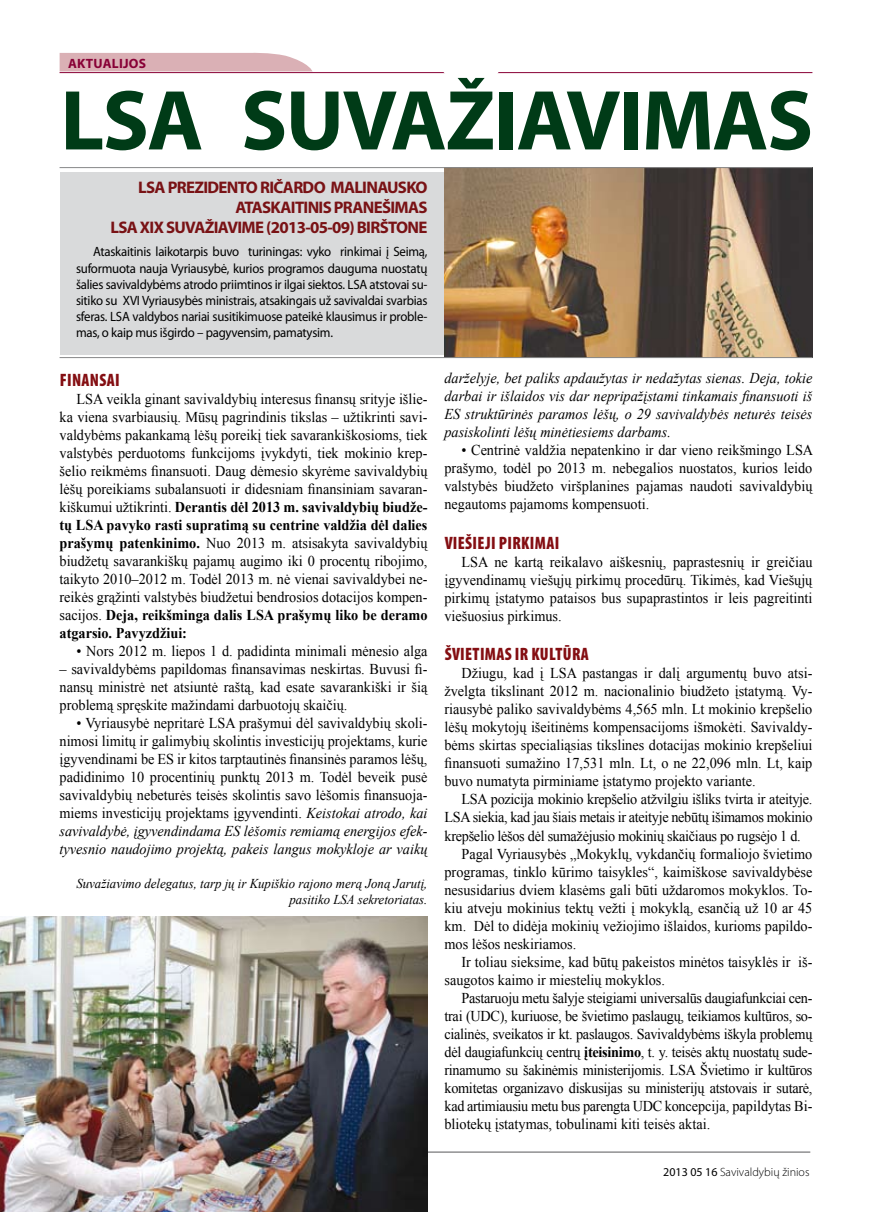
<style>
.page{position:relative;width:872px;height:1212px;background:#fff}
.page>*{position:absolute;margin:0;border:0;box-sizing:border-box;transform-origin:0 0}
.t1{font:700 85.8px "Myriad Pro";letter-spacing:-.02em;color:#003b17}
.t2{font:900 condensed 18px "Myriad Pro";letter-spacing:.02em;color:#840e12;scale:.95 1}
.t3{font:700 16.8px/20.2px "Myriad Pro";letter-spacing:-.04em;color:#791215}
.t4{font:15px/18px "Times New Roman";color:#000;text-align:justify;scale:.95 1}
.t5{font:15px "Times New Roman";letter-spacing:-.02em;color:#000;scale:.95 1}
.t6{font:italic 15px/18px "Times New Roman";color:#000;text-align:justify;scale:.95 1}
.t7{font:13.5px/16.2px "Myriad Pro";letter-spacing:-.02em;color:#000;text-align:justify;scale:.95 1}
.t8{font:italic 13.5px/16.2px "Times New Roman";color:#000;text-align:right;scale:.95 1}
.t9{font:700 13.5px "Myriad Pro";letter-spacing:.02em;color:#880036}
.t10{font:300 12px "Myriad Pro";color:#000}
.s1{font-weight:700}
.s2{font-style:italic}
.s3{font-weight:400}
</style>
<div class="page">
<hr style="left:57px;top:1152px;width:753px;height:1px;background:#58585a">
<div style="left:60px;top:172px;width:463px;height:182px;background:#d9dadb"></div>
<img style="left:444px;top:168px;width:368px;height:189px">
<svg style="left:59px;top:52px;width:754px;height:116px"></svg>
<hr style="left:60px;top:357px;width:752px;height:1px;background:#878889">
<hr style="left:60px;top:167px;width:752px;height:1px;background:#878889">
<img style="left:0;top:916px;width:427px;height:296px">
<svg style="left:60px;top:1168px;width:8px;height:10px"></svg>
<p class="t9" style="left:68px;top:55px;width:79px">AKTUALIJOS</p>
<h1 class="t1" style="left:60px;top:65px;width:47px">LSA</h1>
<h1 class="t1" style="left:241px;top:65px;width:574px">SUVAŽIAVIMAS</h1>
<p class="t3" style="left:235px;top:176px;width:153px;text-indent:-97px">LSA PREZIDENTO RIČARDO MALI NAUSKO<br>ATASKAITI</p>
<p class="t3" style="left:110px;top:197px;width:318px;text-indent:197px">NIS PRANEŠIMAS<br>LSA XIX SUVAŽIAVIME (2013-05-09) BIRŠTONE</p>
<p class="t7" style="left:76px;top:243px;width:371px;text-indent:17px">Ataskaitinis laikotarpis buvo turiningas: vyko rinkimai į Seimą, suformuota nauja Vyriausybė, kurios programos dauguma nuostatų šalies savivaldybėms atrodo priimtinos ir ilgai siektos. LSA atstovai su&shy;sitiko su XVI Vyriausybės ministrais, atsakingais už savivaldai svarbias sferas. LSA valdybos nariai susitikimuose pateikė klausimus ir proble&shy;mas, o kaip mus išgirdo – pagyvensim, pamatysim.</p>
<p class="t2" style="left:60px;top:369px;width:65px">FINANSAI</p>
<p class="t4" style="left:60px;top:390px;width:389px;text-indent:17px">LSA veikla ginant savivaldybių interesus finansų srityje išlie&shy;ka viena svarbiausių. Mūsų pagrindinis tikslas – užtikrinti savi&shy;valdybėms pakankamą lėšų poreikį tiek savarankiškosioms, tiek valstybės perduotoms funkcijoms įvykdyti, tiek mokinio krep&shy;šelio reikmėms finansuoti. Daug dėmesio skyrėme savivaldybių lėšų poreikiams subalansuoti ir didesniam finansiniam savaran&shy;kiškumui užtikrinti. <span class="s1">Derantis dėl 2013 m. savivaldybių biudže&shy;tų LSA pavyko rasti supratimą su centrine valdžia dėl dalies prašymų patenkinimo.</span> Nuo 2013 m. atsisakyta savivaldybių biudžetų savarankiškų pajamų augimo iki 0 procentų ribojimo, taikyto 2010–2012 m. Todėl 2013 m. nė vienai savivaldybei ne&shy;reikės grąžinti valstybės biudžetui bendrosios dotacijos kompen&shy;sacijos. <span class="s1">Deja, reikšminga dalis LSA prašymų liko be deramo atgarsio. Pavyzdžiui:</span></p>
<p class="t4" style="left:77px;top:642px;width:371px">• Nors 2012 m. liepos 1 d. padidinta minimali mėnesio alga</p>
<p class="t4" style="left:60px;top:660px;width:389px">– savivaldybėms papildomas finansavimas neskirtas. Buvusi fi&shy;nansų ministrė net atsiuntė raštą, kad esate savarankiški ir šią problemą spręskite mažindami darbuotojų skaičių.</p>
<p class="t4" style="left:60px;top:714px;width:389px;text-indent:17px">• Vyriausybė nepritarė LSA prašymui dėl savivaldybių skoli&shy;nimosi limitų ir galimybių skolintis investicijų projektams, kurie įgyvendinami be ES ir kitos tarptautinės finansinės paramos lėšų, padidinimo 10 procentinių punktų 2013 m. Todėl beveik pusė savivaldybių nebeturės teisės skolintis savo lėšomis finansuoja&shy;miems investicijų projektams įgyvendinti. <span class="s2">Keistokai atrodo, kai savivaldybė, įgyvendindama ES lėšomis remiamą energijos efek&shy;tyvesnio naudojimo projektą, pakeis langus mokykloje ar vaikų</span></p>
<p class="t8" style="left:76px;top:874px;width:371px">Suvažiavimo delegatus, tarp jų ir Kupiškio rajono merą Joną Jarutį, pasitiko LSA sekretoriatas.</p>
<p class="t6" style="left:444px;top:369px;width:389px">darželyje, bet paliks apdaužytas ir nedažytas sienas. Deja, tokie darbai ir išlaidos vis dar nepripažįstami tinkamais finansuoti iš ES struktūrinės paramos lėšų, o 29 savivaldybės neturės teisės pasiskolinti lėšų minėtiesiems darbams.</p>
<p class="t4" style="left:444px;top:441px;width:389px;text-indent:17px">• Centrinė valdžia nepatenkino ir dar vieno reikšmingo LSA prašymo, todėl po 2013 m. nebegalios nuostatos, kurios leido valstybės biudžeto viršplanines pajamas naudoti savivaldybių negautoms pajamoms kompensuoti.</p>
<p class="t2" style="left:445px;top:531px;width:122px">VIEŠIEJI PIRKIMAI</p>
<p class="t4" style="left:444px;top:553px;width:389px;text-indent:17px">LSA ne kartą reikalavo aiškesnių, paprastesnių ir greičiau įgyvendinamų viešųjų pirkimų procedūrų. Tikimės, kad Viešųjų pirkimų įstatymo pataisos bus supaprastintos ir leis pagreitinti viešuosius pirkimus.</p>
<p class="t2" style="left:445px;top:643px;width:153px">ŠVIETIMAS IR KULTŪRA</p>
<p class="t4" style="left:444px;top:664px;width:389px;text-indent:17px">Džiugu, kad į LSA pastangas ir dalį argumentų buvo atsi&shy;žvelgta tikslinant 2012 m. nacionalinio biudžeto įstatymą. Vy&shy;riausybė paliko savivaldybėms 4,565 mln. Lt mokinio krepšelio lėšų mokytojų išeitinėms kompensacijoms išmokėti. Savivaldy&shy;bėms skirtas specialiąsias tikslines dotacijas mokinio krepšeliui finansuoti sumažino 17,531 mln. Lt, o ne 22,096 mln. Lt, kaip buvo numatyta pirminiame įstatymo projekto variante.</p>
<p class="t5" style="left:461px;top:789px;width:371px">LSA pozicija mokinio krepšelio atžvilgiu išliks tvirta ir ateityje.</p>
<p class="t5" style="left:444px;top:807px;width:389px">LSA siekia, kad jau šiais metais ir ateityje nebūtų išimamos mokinio</p>
<p class="t5" style="left:444px;top:825px;width:376px">krepšelio lėšos dėl sumažėjusio mokinių skaičiaus po rugsėjo 1 d.</p>
<p class="t4" style="left:461px;top:844px;width:371px">Pagal Vyriausybės „Mokyklų, vykdančių formaliojo švietimo</p>
<p class="t4" style="left:444px;top:862px;width:389px">programas, tinklo kūrimo taisykles“, kaimiškose savivaldybėse</p>
<p class="t4" style="left:444px;top:880px;width:389px">nesusidarius dviem klasėms gali būti uždaromos mokyklos. To-</p>
<p class="t4" style="left:444px;top:898px;width:389px">kiu atveju mokinius tektų vežti į mokyklą, esančią už 10 ar 45</p>
<p class="t4" style="left:444px;top:916px;width:389px">km. Dėl to didėja mokinių vežiojimo išlaidos, kurioms papildo-</p>
<p class="t4" style="left:444px;top:934px;width:140px">mos lėšos neskiriamos.</p>
<p class="t4" style="left:461px;top:952px;width:371px">Ir toliau sieksime, kad būtų pakeistos minėtos taisyklės ir iš-</p>
<p class="t4" style="left:444px;top:970px;width:234px">saugotos kaimo ir miestelių mokyklos.</p>
<p class="t5" style="left:461px;top:987px;width:371px">Pastaruoju metu šalyje steigiami universalūs daugiafunkciai cen-</p>
<p class="t5" style="left:444px;top:1005px;width:389px">trai (UDC), kuriuose, be švietimo paslaugų, teikiamos kultūros, so-</p>
<p class="t5" style="left:444px;top:1023px;width:389px">cialinės, sveikatos ir kt. paslaugos. Savivaldybėms iškyla problemų</p>
<p class="t5" style="left:444px;top:1041px;width:389px">dėl daugiafunkcių centrų <span class="s1">įteisinimo</span>, t. y. teisės aktų nuostatų sude-</p>
<p class="t5" style="left:444px;top:1059px;width:389px">rinamumo su šakinėmis ministerijomis. LSA Švietimo ir kultūros</p>
<p class="t5" style="left:444px;top:1077px;width:389px">komitetas organizavo diskusijas su ministerijų atstovais ir sutarė,</p>
<p class="t5" style="left:444px;top:1095px;width:389px">kad artimiausiu metu bus parengta UDC koncepcija, papildytas Bi-</p>
<p class="t4" style="left:444px;top:1114px;width:281px">bliotekų įstatymas, tobulinami kiti teisės aktai.</p>
<p class="t10" style="left:663px;top:1165px;width:148px"><span class="s3">2013 05 16</span> Savivaldybių žinios</p>
</div>
